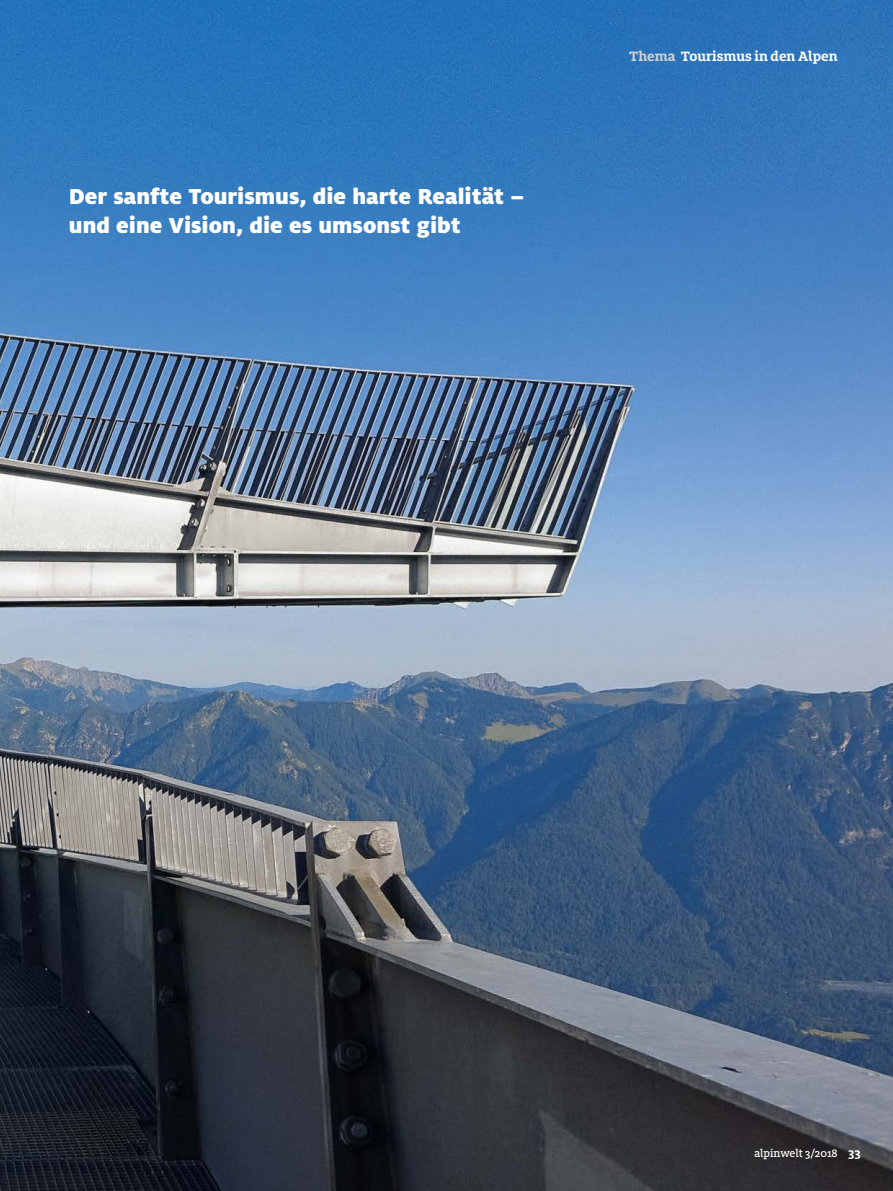
<style>
.page{position:relative;width:893px;height:1191px;background:#fff}
.page>*{position:absolute;margin:0;border:0;box-sizing:border-box;transform-origin:0 0}
.t1{font:900 24px/29.4px "Milo OT";color:#fff}
.t2{font:700 15px "Milo Slab OT";color:#fff}
.t3{font:500 12px "Milo Slab OT";color:#fff}
.s1{color:#d3d4d4}
.s2{font-family:"Milo OT";font-weight:700;font-size:13.5px}
</style>
<div class="page">
<img style="left:0;top:0;width:893px;height:1191px">
<p class="t1" style="left:69px;top:183px;width:457px">Der sanfte Tourismus, die harte Realität – und eine Vision, die es umsonst gibt</p>
<p class="t2" style="left:629px;top:51px;width:210px"><span class="s1">Thema</span> Tourismus in den Alpen</p>
<p class="t3" style="left:754px;top:1148px;width:108px">alpinwelt 3/2018 <span class="s2">33</span></p>
</div>
